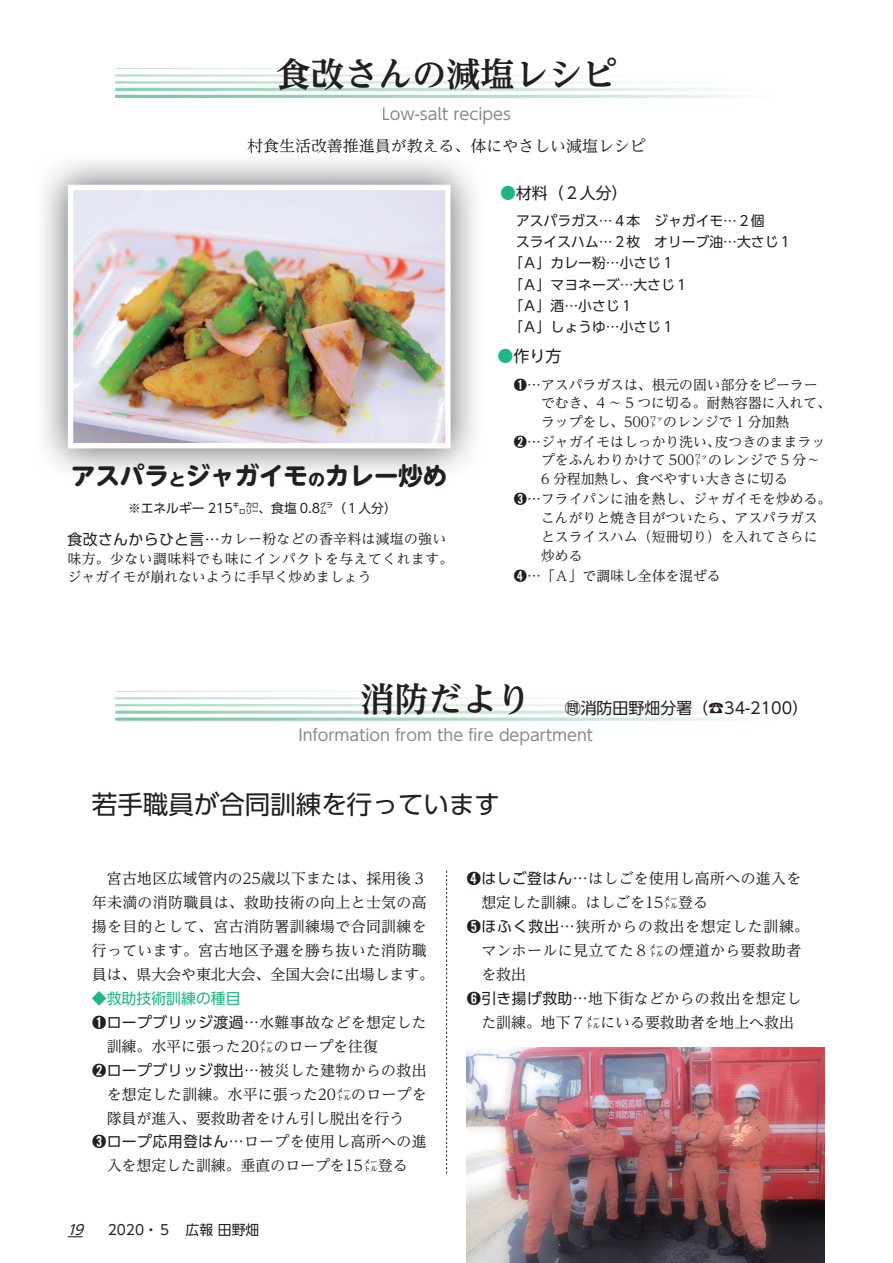
<style>
.page{position:relative;width:893px;height:1263px;background:#fff}
.page>*{position:absolute;margin:0;border:0;box-sizing:border-box;transform-origin:0 0}
.t1{font:700 34.05px "UD Reimin Pr 6 N";color:#231f20}
.t2{font:25.5px "UD Shin Go Pr 6 N";color:#231f20}
.t3{font:700 24.45px "UD Shin M Go Pr 6 N";color:#231f20}
.t4{font:15.9px "UD Shin Go Pr 6 N";color:#87898c}
.t5{font:15.9px "UD Shin Go Pr 6 N";color:#231f20}
.t6{font:15.9px "UD Reimin Pr 6 N";color:#231f20}
.t7{font:14.85px/23.9px "UD Reimin Pr 6 N";letter-spacing:.025em;color:#231f20}
.t8{font:14.85px "UD Reimin Pr 6 N";color:#231f20}
.t9{font:14.85px "UD Reimin Pr 6 N";letter-spacing:.055em;color:#231f20}
.t10{font:14.85px "UD Shin Go Pr 6 N";color:#1eb684}
.t11{font:13.8px "UD Reimin Pr 6 N";color:#231f20}
.t12{font:13.8px "UD Shin Go Pr 6 N";color:#231f20}
.t13{font:13.8px/19.6px "UD Reimin Pr 6 N";letter-spacing:.04em;color:#231f20}
.t14{font:italic 13.8px "UD Shin Go Pr 6 N";color:#231f20}
.t15{font:12.75px "UD Shin Go Pr 6 N";color:#231f20}
.s1{font-size:16.95px}
.s2{font-family:"UD Shin Go Pr 6 N";font-size:14.85px}
.s3{font-size:14.85px}
.s4{color:#1eb684}
.s5{font-family:"Adobe Myungjo Std";font-weight:500}
.s6{font-family:"UD Shin Go Pr 6 N"}
</style>
<div class="page">
<svg style="left:115px;top:95px;width:660px;height:3px;background:#b1ddc8"></svg>
<svg style="left:115px;top:88px;width:660px;height:3px;background:#c4e4d4"></svg>
<svg style="left:115px;top:81px;width:660px;height:3px"></svg>
<svg style="left:115px;top:74px;width:660px;height:3px"></svg>
<svg style="left:115px;top:68px;width:660px;height:1px"></svg>
<img style="left:250px;top:151px;width:232px;height:2px">
<img style="left:74px;top:191px;width:371px;height:251px">
<div style="left:68px;top:185px;width:383px;height:263px;border:5px solid #fff"></div>
<svg style="left:115px;top:691px;width:662px;height:1px"></svg>
<svg style="left:115px;top:717px;width:662px;height:4px;background:#c0e3d2"></svg>
<svg style="left:115px;top:711px;width:662px;height:3px;background:#c8e6d7"></svg>
<svg style="left:115px;top:704px;width:662px;height:2px"></svg>
<svg style="left:115px;top:697px;width:662px;height:2px"></svg>
<svg style="left:68px;top:1236px;width:15px;height:1px"></svg>
<svg style="left:446px;top:871px;width:1px;height:303px"></svg>
<img style="left:466px;top:1047px;width:359px;height:216px">
<h1 class="t1" style="left:276px;top:47px;width:342px">食改さんの減塩レシピ</h1>
<p class="t4" style="left:382px;top:101px;width:131px">Low-salt recipes</p>
<p class="t6" style="left:247px;top:133px;width:400px">村食生活改善推進員が教える、体にやさしい減塩レシピ</p>
<h3 class="t3" style="left:71px;top:454px;width:378px">アスパラ<span class="s1">と</span>ジャガイモ<span class="s1">の</span>カレー炒め</h3>
<p class="t15" style="left:128px;top:497px;width:270px">※エネルギー 215㌔㌍、食塩 0.8㌘（１人分(</p>
<p class="t13" style="left:68px;top:529px;width:387px"><span class="s2">食改さんからひと言</span><span class="s3">…</span>カレー粉などの香辛料は減塩の強い味方。少ない調味料でも味にインパクトを与えてくれます。</p>
<p class="t11" style="left:68px;top:565px;width:306px">ジャガイモが崩れないように手早く炒めましょう</p>
<p class="t5" style="left:500px;top:180px;width:129px"><span class="s4">●</span>材料（２人分(</p>
<p class="t12" style="left:516px;top:209px;width:250px">アスパラガス…４本　ジャガイモ…２個</p>
<p class="t12" style="left:516px;top:231px;width:278px">スライスハム…２枚　オリーブ油…大さじ１</p>
<p class="t12" style="left:509px;top:252px;width:167px">「Ａ」カレー粉…小さじ１</p>
<p class="t12" style="left:509px;top:273px;width:181px">「Ａ」マヨネーズ…大さじ１</p>
<p class="t12" style="left:509px;top:294px;width:126px">「Ａ」酒…小さじ１</p>
<p class="t12" style="left:509px;top:316px;width:167px">「Ａ」しょうゆ…小さじ１</p>
<p class="t5" style="left:497px;top:344px;width:65px"><span class="s4">●</span>作り方</p>
<p class="t11" style="left:513px;top:373px;width:306px"><span class="s5">➊</span>…アスパラガスは、根元の固い部分をピーラー</p>
<p class="t11" style="left:541px;top:391px;width:291px">でむき、4 ～ 5 つに切る。耐熱容器に入れて、</p>
<p class="t11" style="left:541px;top:410px;width:250px">ラップをし、500㍗のレンジで 1 分加熱</p>
<p class="t11" style="left:715px;top:430px;width:112px">皮つきのままラッ</p>
<p class="t11" style="left:513px;top:430px;width:209px"><span class="s5">➋</span>…ジャガイモはしっかり洗い、</p>
<p class="t11" style="left:541px;top:449px;width:281px">プをふんわりかけて 500㍗のレンジで 5 分~</p>
<p class="t11" style="left:541px;top:468px;width:248px">6 分程加熱し、食べやすい大きさに切る</p>
<p class="t11" style="left:513px;top:488px;width:319px"><span class="s5">➌</span>…フライパンに油を熱し、ジャガイモを炒める。</p>
<p class="t11" style="left:541px;top:506px;width:278px">こんがりと焼き目がついたら、アスパラガス</p>
<p class="t11" style="left:541px;top:525px;width:278px">とスライスハム（短冊切り）を入れてさらに</p>
<p class="t11" style="left:541px;top:544px;width:43px">炒める</p>
<p class="t11" style="left:513px;top:564px;width:209px"><span class="s5">➍</span>…「Ａ」で調味し全体を混ぜる</p>
<h1 class="t1" style="left:361px;top:671px;width:206px">消防だより　</h1>
<p class="t4" style="left:298px;top:722px;width:296px">Information from the fire department</p>
<p class="t5" style="left:565px;top:695px;width:245px">㉄消防田野畑分署)☎34-2100(</p>
<h2 class="t2" style="left:92px;top:783px;width:410px">若手職員が合同訓練を行っています</h2>
<p class="t7" style="left:92px;top:866px;width:344px">　宮古地区広域管内の25歳以下または、採用後３年未満の消防職員は、救助技術の向上と士気の高揚を目的として、宮古消防署訓練場で合同訓練を行っています。宮古地区予選を勝ち抜いた消防職員は、県大会や東北大会、全国大会に出場します。</p>
<p class="t10" style="left:92px;top:986px;width:150px">◆救助技術訓練の種目</p>
<p class="t7" style="left:92px;top:1010px;width:336px"><span class="s5">➊</span><span class="s6">ロープブリッジ渡過</span>…水難事故などを想定した</p>
<p class="t8" style="left:107px;top:1034px;width:273px">訓練。水平に張った20㍍のロープを往復</p>
<p class="t7" style="left:92px;top:1058px;width:336px"><span class="s5">➋</span><span class="s6">ロープブリッジ救出</span>…被災した建物からの救出</p>
<p class="t7" style="left:107px;top:1081px;width:321px">を想定した訓練。水平に張った20㍍のロープを</p>
<p class="t8" style="left:107px;top:1106px;width:299px">隊員が進入、要救助者をけん引し脱出を行う</p>
<p class="t7" style="left:92px;top:1129px;width:336px"><span class="s5">➌</span><span class="s6">ロープ応用登はん</span>…ロープを使用し高所への進</p>
<p class="t8" style="left:107px;top:1154px;width:302px">入を想定した訓練。垂直のロープを15㍍登る</p>
<p class="t14" style="left:67px;top:1218px;width:23px">19</p>
<p class="t12" style="left:108px;top:1218px;width:153px">2020・５　広報田野畑</p>
<p class="t7" style="left:466px;top:866px;width:336px"><span class="s5">➍</span><span class="s6">はしご登はん</span>…はしごを使用し高所への進入を</p>
<p class="t8" style="left:481px;top:890px;width:228px">想定した訓練。はしごを15㍍登る</p>
<p class="t9" style="left:466px;top:914px;width:344px"><span class="s5">➎</span><span class="s6">ほふく救出</span>…狭所からの救出を想定した訓練。</p>
<p class="t7" style="left:481px;top:938px;width:322px">マンホールに見立てた８㍍の煙道から要救助者</p>
<p class="t7" style="left:481px;top:962px;width:46px">を救出</p>
<p class="t7" style="left:466px;top:986px;width:336px"><span class="s5">➏</span><span class="s6">引き揚げ救助</span>…地下街などからの救出を想定し</p>
<p class="t8" style="left:481px;top:1010px;width:314px">た訓練。地下７㍍にいる要救助者を地上へ救出</p>
</div>
